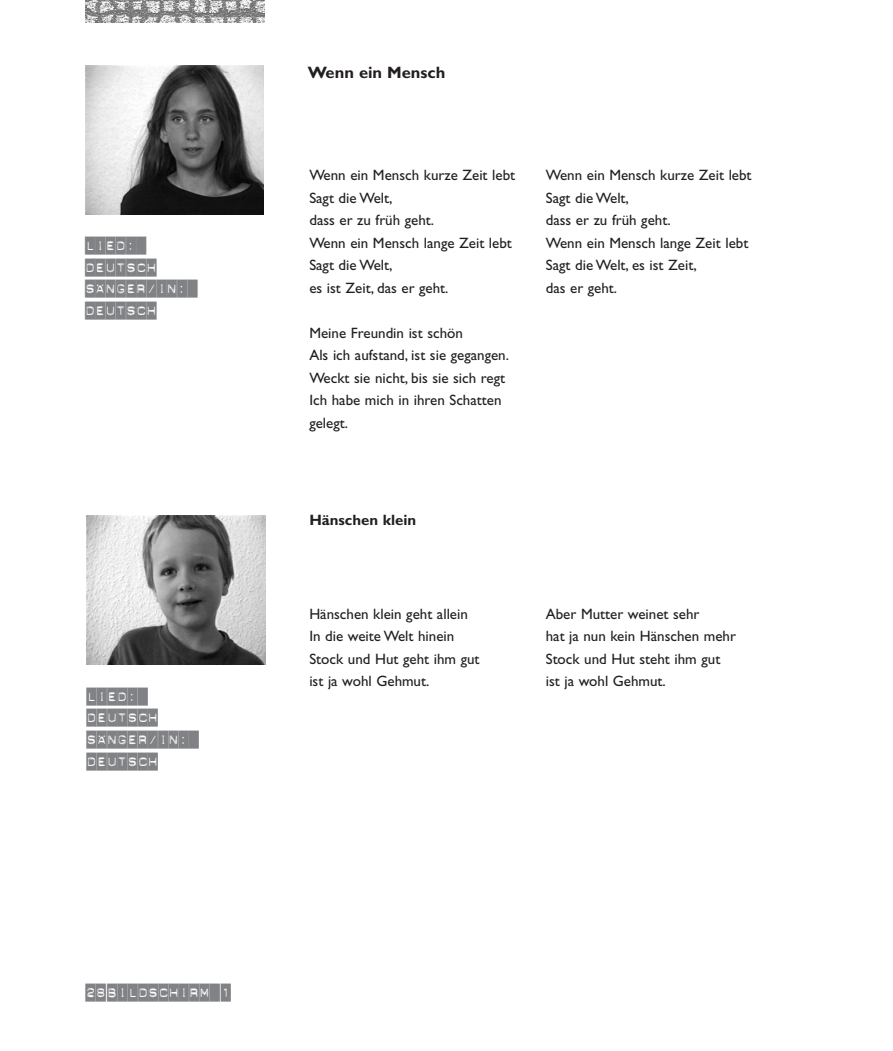
<style>
.page{position:relative;width:893px;height:1051px;background:#fff}
.page>*{position:absolute;margin:0;border:0;box-sizing:border-box;transform-origin:0 0}
.t1{font:18px/21.6px "Dynamoe";color:#808285}
.t2{font:700 16.5px "Gill Sans";color:#231f20}
.t3{font:15px/22.5px "Gill Sans";color:#231f20}
.t4{font:700 15px "Gill Sans";color:#231f20}
</style>
<div class="page">
<img style="left:85px;top:65px;width:179px;height:149px">
<img style="left:87px;top:515px;width:178px;height:149px">
<img style="left:85px;top:0;width:180px;height:23px">
<p class="t1" style="left:85px;top:234px;width:104px">LIED:<br>DEUTSCH<br>SÄNGER/IN:<br>DEUTSCH</p>
<p class="t1" style="left:87px;top:684px;width:104px">LIED:<br>DEUTSCH<br>SÄNGER/IN:<br>DEUTSCH</p>
<p class="t2" style="left:308px;top:66px;width:139px">Wenn ein Mensch</p>
<p class="t3" style="left:309px;top:165px;width:207px">Wenn ein Mensch kurze Zeit lebt<br>Sagt die Welt,<br>dass er zu früh geht.<br>Wenn ein Mensch lange Zeit lebt<br>Sagt die Welt,<br>es ist Zeit, das er geht.</p>
<p class="t3" style="left:309px;top:323px;width:201px">Meine Freundin ist schön<br>Als ich aufstand, ist sie gegangen.<br>Weckt sie nicht, bis sie sich regt<br>Ich habe mich in ihren Schatten gelegt.</p>
<p class="t3" style="left:546px;top:165px;width:207px">Wenn ein Mensch kurze Zeit lebt<br>Sagt die Welt,<br>dass er zu früh geht.<br>Wenn ein Mensch lange Zeit lebt<br>Sagt die Welt, es ist Zeit,<br>das er geht.</p>
<p class="t4" style="left:309px;top:514px;width:108px">Hänschen klein</p>
<p class="t3" style="left:309px;top:603px;width:172px">Hänschen klein geht allein<br>In die weite Welt hinein<br>Stock und Hut geht ihm gut ist ja wohl Gehmut.</p>
<p class="t3" style="left:546px;top:603px;width:192px">Aber Mutter weinet sehr<br>hat ja nun kein Hänschen mehr<br>Stock und Hut steht ihm gut ist ja wohl Gehmut.</p>
<p class="t1" style="left:86px;top:980px;width:147px">28BILDSCHIRM 1</p>
</div>
